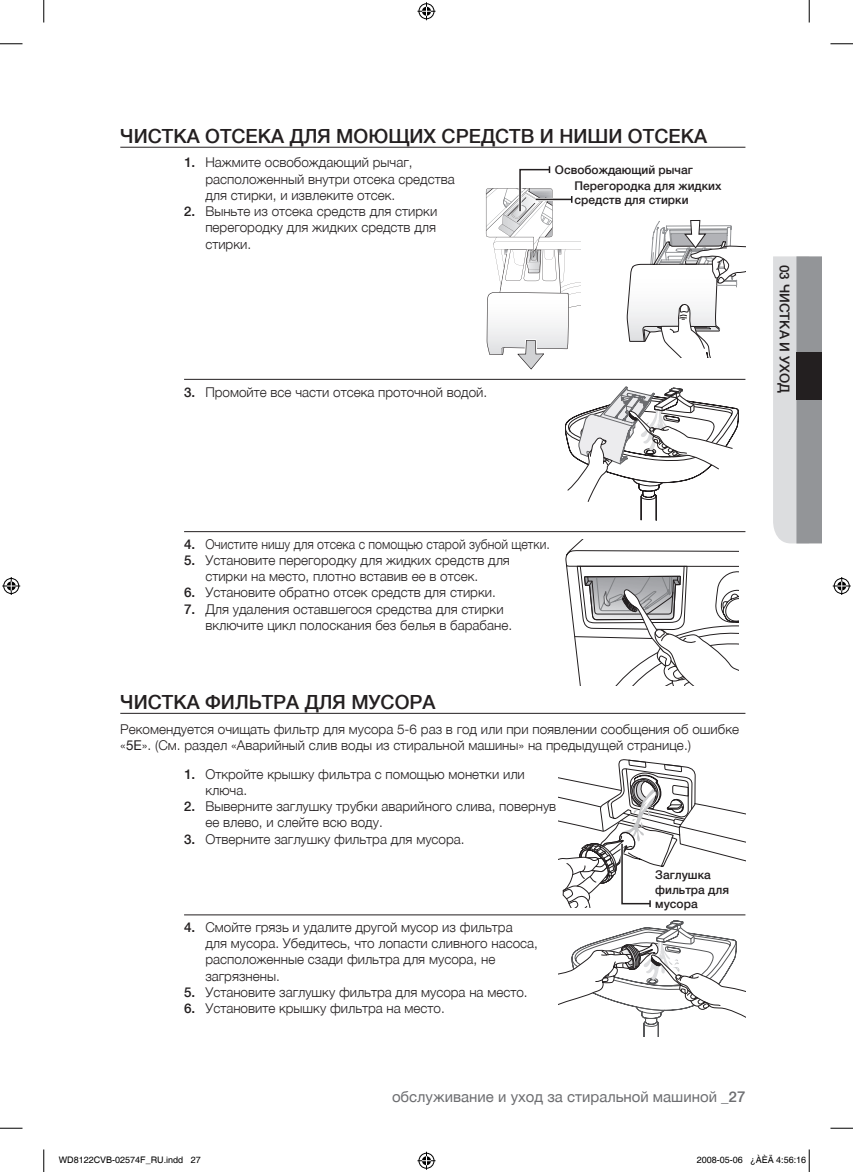
<style>
.page{position:relative;width:853px;height:1172px;background:#fff}
.page>*{position:absolute;margin:0;border:0;box-sizing:border-box;transform-origin:0 0}
.t1{font:500 19.5px "Helvetica Neue LTCYR";color:#231f20}
.t2{font:15px "Helvetica Neue LTCYR";color:#6c6d70}
.t3{font:300 13.5px/16.2px "Helvetica Neue LTCYR";color:#231f20}
.t4{font:300 13.5px "Helvetica Neue LTCYR";color:#231f20;scale:.92 1}
.t5{font:500 13.5px "Helvetica Neue LTCYR";color:#231f20}
.t6{font:500 12px/14.4px "Helvetica Neue LTCYR";color:#231f20}
.t7{font:9px "Helvetica";color:#000}
.s1{font-weight:500}
.s2{font-weight:400}
</style>
<div class="page">
<svg style="left:773px;top:256px;width:49px;height:287px;background:#b9bbbd"></svg>
<hr style="left:120px;top:147px;width:625px;height:1px;background:#231f20">
<hr style="left:184px;top:379px;width:561px;height:1px;background:#231f20">
<hr style="left:184px;top:531px;width:561px;height:1px;background:#231f20">
<hr style="left:120px;top:713px;width:625px;height:1px;background:#231f20">
<hr style="left:184px;top:914px;width:561px;height:1px;background:#231f20">
<div style="left:796px;top:352px;width:26px;height:48px;background:#231f20"></div>
<svg style="left:565px;top:540px;width:173px;height:146px"></svg>
<svg style="left:565px;top:386px;width:173px;height:134px"></svg>
<svg style="left:558px;top:921px;width:187px;height:115px"></svg>
<svg style="left:626px;top:220px;width:119px;height:138px"></svg>
<svg style="left:485px;top:166px;width:95px;height:204px"></svg>
<svg style="left:558px;top:760px;width:187px;height:148px"></svg>
<svg style="left:0;top:44px;width:22px;height:1px"></svg>
<svg style="left:830px;top:44px;width:23px;height:1px"></svg>
<svg style="left:0;top:1128px;width:22px;height:1px"></svg>
<svg style="left:830px;top:1128px;width:23px;height:1px"></svg>
<svg style="left:44px;top:0;width:1px;height:22px"></svg>
<svg style="left:44px;top:1149px;width:1px;height:23px"></svg>
<svg style="left:809px;top:0;width:1px;height:22px"></svg>
<svg style="left:417px;top:2px;width:18px;height:18px"></svg>
<svg style="left:417px;top:1152px;width:18px;height:18px"></svg>
<svg style="left:2px;top:577px;width:18px;height:18px"></svg>
<svg style="left:833px;top:577px;width:18px;height:18px"></svg>
<svg style="left:808px;top:1149px;width:2px;height:23px"></svg>
<h1 class="t1" style="left:120px;top:125px;width:588px">ЧИСТКА ОТСЕКА ДЛЯ МОЮЩИХ СРЕДСТВ И НИШИ ОТСЕКА</h1>
<p class="t3" style="left:205px;top:155px;width:251px;text-indent:-21px"><span class="s1">1.</span> Нажмите освобождающий рычаг, расположенный внутри отсека средства для стирки, и извлеките отсек.</p>
<p class="t3" style="left:205px;top:203px;width:233px;text-align:justify;text-indent:-21px"><span class="s1">2.</span> Выньте из отсека средств для стирки перегородку для жидких средств для стирки.</p>
<p class="t6" style="left:575px;top:162px;width:148px;line-height:16.2px;text-indent:-20px">Освобождающий рычаг<br>Перегородка для жидких</p>
<p class="t6" style="left:575px;top:193px;width:116px">средств для стирки</p>
<p class="t3" style="left:184px;top:384px;width:305px"><span class="s1">3.</span> Промойте все части отсека проточной водой.</p>
<p class="t5" style="left:792px;top:265px;width:130px;rotate:90deg">03 ЧИСТКА И УХОД</p>
<p class="t4" style="left:184px;top:537px;width:399px"><span class="s1">4.</span> Очистите нишу для отсека с помощью старой зубной щетки.</p>
<p class="t3" style="left:205px;top:552px;width:306px;text-indent:-21px"><span class="s1">5.</span> Установите перегородку для жидких средств для стирки на место, плотно вставив ее в отсек.</p>
<p class="t3" style="left:184px;top:585px;width:313px"><span class="s1">6.</span> Установите обратно отсек средств для стирки.</p>
<p class="t3" style="left:205px;top:601px;width:308px;text-indent:-21px"><span class="s1">7.</span> Для удаления оставшегося средства для стирки включите цикл полоскания без белья в барабане.</p>
<h1 class="t1" style="left:120px;top:691px;width:317px">ЧИСТКА ФИЛЬТРА ДЛЯ МУСОРА</h1>
<p class="t3" style="left:120px;top:721px;width:620px">Рекомендуется очищать фильтр для мусора 5-6 раз в год или при появлении сообщения об ошибке «<span class="s2">5E</span>». (См. раздел «Аварийный слив воды из стиральной машины» на предыдущей странице.)</p>
<p class="t3" style="left:205px;top:766px;width:321px;text-indent:-21px"><span class="s1">1.</span> Откройте крышку фильтра с помощью монетки или ключа.</p>
<p class="t3" style="left:205px;top:798px;width:352px;text-indent:-21px"><span class="s1">2.</span> Выверните заглушку трубки аварийного слива, повернув ее влево, и слейте всю воду.</p>
<p class="t3" style="left:184px;top:831px;width:282px"><span class="s1">3.</span> Отверните заглушку фильтра для мусора.</p>
<p class="t3" style="left:205px;top:919px;width:334px;text-indent:-21px"><span class="s1">4.</span> Смойте грязь и удалите другой мусор из фильтра<br>для мусора. Убедитесь, что лопасти сливного насоса, расположенные сзади фильтра для мусора, не загрязнены.</p>
<p class="t3" style="left:184px;top:984px;width:345px"><span class="s1">5.</span> Установите заглушку фильтра для мусора на место.</p>
<p class="t3" style="left:184px;top:1000px;width:262px"><span class="s1">6.</span> Установите крышку фильтра на место.</p>
<p class="t6" style="left:655px;top:868px;width:75px">Заглушка фильтра для мусора</p>
<p class="t2" style="left:392px;top:1088px;width:355px">обслуживание и уход за стиральной машиной <span class="s1">_27</span></p>
<p class="t7" style="left:59px;top:1154px;width:144px">WD8122CVB-02574F_RU.indd 27</p>
<p class="t7" style="left:697px;top:1154px;width:111px">2008-05-06 ¿ÀÈÄ 4:56:16</p>
</div>
